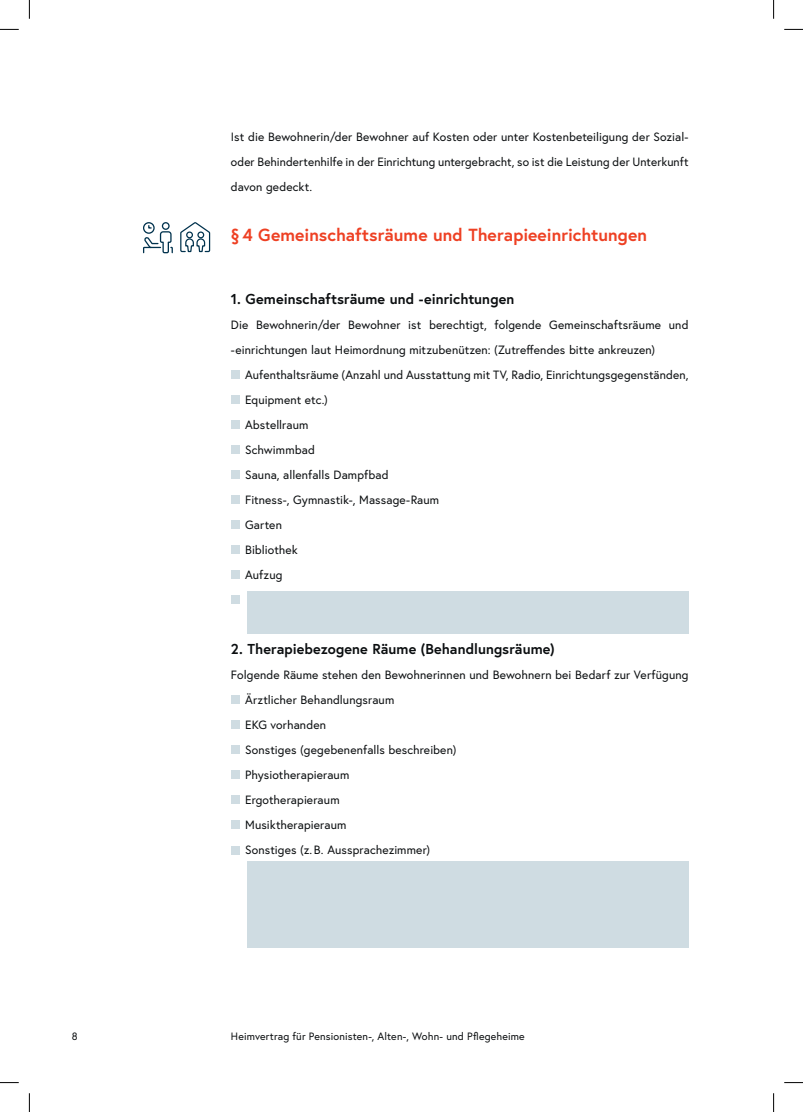
<style>
.page{position:relative;width:803px;height:1112px;background:#fff}
.page>*{position:absolute;margin:0;border:0;box-sizing:border-box;transform-origin:0 0}
.t1{font:700 17.5px "Europa Austria";color:#ee4023}
.t2{font:700 14.38px "Europa Austria";letter-spacing:.005em;color:#0b0e10}
.t3{font:12px/25px "Europa Austria";letter-spacing:.01em;color:#0b0e10}
.t4{font:10.62px "Europa Austria";letter-spacing:.015em;color:#0b0e10}
</style>
<div class="page">
<div style="left:231px;top:370px;width:8px;height:9px;background:#cfdce2"></div>
<div style="left:231px;top:395px;width:8px;height:9px;background:#cfdce2"></div>
<div style="left:231px;top:420px;width:8px;height:9px;background:#cfdce2"></div>
<div style="left:231px;top:445px;width:8px;height:9px;background:#cfdce2"></div>
<div style="left:231px;top:470px;width:8px;height:9px;background:#cfdce2"></div>
<div style="left:231px;top:495px;width:8px;height:9px;background:#cfdce2"></div>
<div style="left:231px;top:520px;width:8px;height:9px;background:#cfdce2"></div>
<div style="left:231px;top:545px;width:8px;height:9px;background:#cfdce2"></div>
<div style="left:247px;top:591px;width:441px;height:43px;background:#cfdce2"></div>
<div style="left:231px;top:570px;width:8px;height:9px;background:#cfdce2"></div>
<div style="left:231px;top:595px;width:8px;height:9px;background:#cfdce2"></div>
<div style="left:231px;top:695px;width:8px;height:9px;background:#cfdce2"></div>
<div style="left:231px;top:720px;width:8px;height:9px;background:#cfdce2"></div>
<div style="left:231px;top:745px;width:8px;height:9px;background:#cfdce2"></div>
<div style="left:231px;top:770px;width:8px;height:9px;background:#cfdce2"></div>
<div style="left:231px;top:795px;width:8px;height:9px;background:#cfdce2"></div>
<div style="left:231px;top:820px;width:8px;height:9px;background:#cfdce2"></div>
<div style="left:231px;top:845px;width:8px;height:9px;background:#cfdce2"></div>
<div style="left:247px;top:861px;width:441px;height:86px;background:#cfdce2"></div>
<svg style="left:180px;top:222px;width:31px;height:31px"></svg>
<div style="left:143px;top:222px;width:12px;height:12px;border:1px solid #01324d;border-radius:50%"></div>
<div style="left:162px;top:222px;width:8px;height:8px;border:1px solid #01324d;border-radius:50%"></div>
<svg style="left:143px;top:224px;width:30px;height:29px"></svg>
<svg style="left:0;top:29px;width:19px;height:1px"></svg>
<svg style="left:784px;top:29px;width:19px;height:1px"></svg>
<svg style="left:0;top:1082px;width:19px;height:1px"></svg>
<svg style="left:784px;top:1082px;width:19px;height:1px"></svg>
<svg style="left:29px;top:0;width:1px;height:19px"></svg>
<svg style="left:29px;top:1093px;width:1px;height:18px"></svg>
<svg style="left:773px;top:0;width:1px;height:19px"></svg>
<svg style="left:773px;top:1093px;width:1px;height:18px"></svg>
<p class="t3" style="left:231px;top:124px;width:459px;text-align:justify">Ist die Bewohnerin/der Bewohner auf Kosten oder unter Kostenbeteiligung der Sozial&shy;oder Behindertenhilfe in der Einrichtung untergebracht, so ist die Leistung der Unterkunft davon gedeckt.</p>
<h1 class="t1" style="left:231px;top:223px;width:418px">§4 Gemeinschaftsräume und Therapieeinrichtungen</h1>
<p class="t2" style="left:231px;top:289px;width:285px">1. Gemeinschaftsräume und -einrichtungen</p>
<p class="t3" style="left:231px;top:312px;width:459px">Die Bewohnerin/der Bewohner ist berechtigt, folgende Gemeinschaftsräume und -einrichtungen laut Heimordnung mitzubenützen: (Zutreffendes bitte ankreuzen)</p>
<p class="t3" style="left:245px;top:362px;width:445px">Aufenthaltsräume (Anzahl und Ausstattung mit TV, Radio, Einrichtungsgegenständen,<br>Equipment etc.)<br>Abstellraum<br>Schwimmbad<br>Sauna, allenfalls Dampfbad<br>Fitness-, Gymnastik-, Massage-Raum<br>Garten<br>Bibliothek<br>Aufzug</p>
<p class="t2" style="left:231px;top:639px;width:325px">2. Therapiebezogene Räume (Behandlungsräume)</p>
<p class="t3" style="left:245px;top:662px;width:445px;text-indent:-14px">Folgende Räume stehen den Bewohnerinnen und Bewohnern bei Bedarf zur Verfügung<br>Ärztlicher Behandlungsraum<br>EKG vorhanden<br>Sonstiges (gegebenenfalls beschreiben)<br>Physiotherapieraum<br>Ergotherapieraum<br>Musiktherapieraum<br>Sonstiges (z. B. Aussprachezimmer)</p>
<p class="t4" style="left:72px;top:1029px;width:7px">8</p>
<p class="t4" style="left:231px;top:1029px;width:295px">Heimvertrag für Pensionisten-, Alten-, Wohn- und Pflegeheime</p>
</div>
